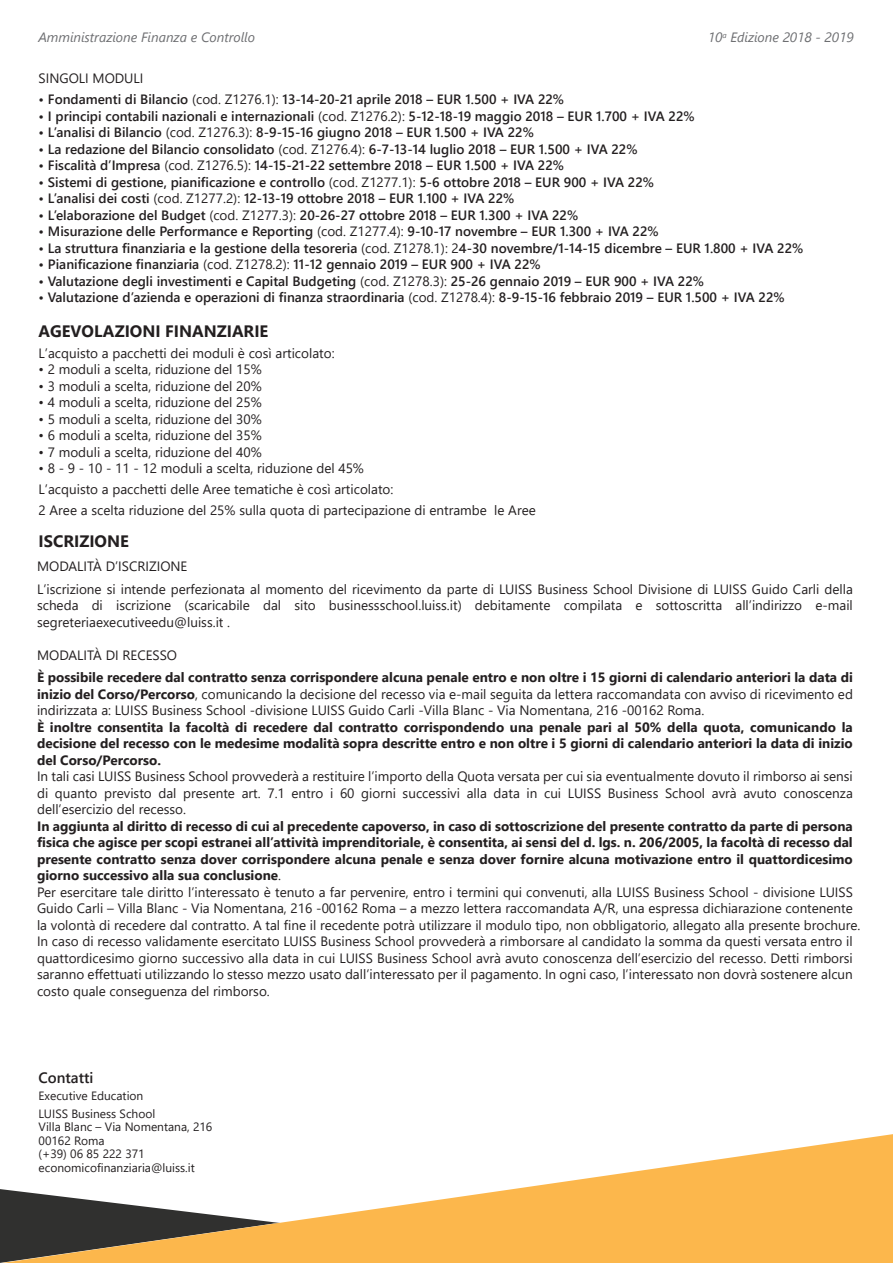
<style>
.page{position:relative;width:893px;height:1263px;background:#fff}
.page>*{position:absolute;margin:0;border:0;box-sizing:border-box;transform-origin:0 0}
.t1{font:700 16.5px "Segoe UI";color:#231f20}
.t2{font:600 15px "Segoe UI";color:#231f20}
.t3{font:13.5px/16.5px "Segoe UI";color:#231f20}
.t4{font:600 13.5px "Segoe UI";color:#231f20}
.t5{font:700 13.5px/16.5px "Segoe UI";color:#231f20;text-align:justify}
.t6{font:italic 13.5px "Segoe UI";color:#6d6e71}
.t7{font:12px/13.5px "Segoe UI";color:#231f20}
.s1{font-weight:400}
.s2{font-weight:700}
</style>
<div class="page">
<svg style="left:0;top:1134px;width:893px;height:129px;fill:#fcb74c"></svg>
<p class="t6" style="left:38px;top:26px;width:218px">Amministrazione Finanza e Controllo</p>
<p class="t6" style="left:708px;top:26px;width:147px">10<sup>a</sup> Edizione 2018 - 2019</p>
<p class="t3" style="left:39px;top:70px;width:106px">SINGOLI MODULI</p>
<p class="t4" style="left:39px;top:89px;width:527px">• Fondamenti di Bilancio <span class="s1">(cod. Z1276.1):</span> 13-14-20-21 aprile 2018 – EUR 1.500 + IVA 22%</p>
<p class="t4" style="left:39px;top:105px;width:658px">• I principi contabili nazionali e internazionali <span class="s1">(cod. Z1276.2):</span> 5-12-18-19 maggio 2018 – EUR 1.700 + IVA 22%</p>
<p class="t4" style="left:39px;top:122px;width:497px">• L’analisi di Bilancio <span class="s1">(cod. Z1276.3):</span> 8-9-15-16 giugno 2018 – EUR 1.500 + IVA 22%</p>
<p class="t4" style="left:39px;top:138px;width:601px">• La redazione del Bilancio consolidato <span class="s1">(cod. Z1276.4):</span> 6-7-13-14 luglio 2018 – EUR 1.500 + IVA 22%</p>
<p class="t4" style="left:39px;top:155px;width:527px">• Fiscalità d’Impresa <span class="s1">(cod. Z1276.5):</span> 14-15-21-22 settembre 2018 – EUR 1.500 + IVA 22%</p>
<p class="t4" style="left:39px;top:171px;width:617px">• Sistemi di gestione, pianificazione e controllo <span class="s1">(cod. Z1277.1):</span> 5-6 ottobre 2018 – EUR 900 + IVA 22%</p>
<p class="t4" style="left:39px;top:188px;width:477px">• L’analisi dei costi <span class="s1">(cod. Z1277.2):</span> 12-13-19 ottobre 2018 – EUR 1.100 + IVA 22%</p>
<p class="t4" style="left:39px;top:204px;width:541px">• L’elaborazione del Budget <span class="s1">(cod. Z1277.3):</span> 20-26-27 ottobre 2018 – EUR 1.300 + IVA 22%</p>
<p class="t4" style="left:39px;top:221px;width:622px">• Misurazione delle Performance e Reporting <span class="s1">(cod. Z1277.4):</span> 9-10-17 novembre – EUR 1.300 + IVA 22%</p>
<p class="t4" style="left:39px;top:237px;width:766px">• La struttura finanziaria e la gestione della tesoreria <span class="s1">(cod. Z1278.1): 2</span>4-30 novembre/1-14-15 dicembre – EUR 1.800 + IVA 22%</p>
<p class="t4" style="left:39px;top:254px;width:504px">• Pianificazione finanziaria <span class="s1">(cod. Z1278.2):</span> 11-12 gennaio 2019 – EUR 900 + IVA 22%</p>
<p class="t4" style="left:39px;top:270px;width:667px">• Valutazione degli investimenti e Capital Budgeting <span class="s1">(cod. Z1278.3):</span> 25-26 gennaio 2019 – EUR 900 + IVA 22%</p>
<p class="t4" style="left:39px;top:287px;width:748px">• Valutazione d’azienda e operazioni di finanza straordinaria <span class="s1">(cod. Z1278.4):</span> 8-9-15-16 febbraio 2019 – EUR 1.500 + IVA 22%</p>
<p class="t1" style="left:39px;top:318px;width:231px">AGEVOLAZIONI FINANZIARIE</p>
<p class="t3" style="left:39px;top:344px;width:298px">L’acquisto a pacchetti dei moduli è così articolato:</p>
<p class="t3" style="left:39px;top:361px;width:225px">• 2 moduli a scelta, riduzione del 15%</p>
<p class="t3" style="left:39px;top:377px;width:225px">• 3 moduli a scelta, riduzione del 20%</p>
<p class="t3" style="left:39px;top:394px;width:225px">• 4 moduli a scelta, riduzione del 25%</p>
<p class="t3" style="left:39px;top:410px;width:225px">• 5 moduli a scelta, riduzione del 30%</p>
<p class="t3" style="left:39px;top:427px;width:225px">• 6 moduli a scelta, riduzione del 35%</p>
<p class="t3" style="left:39px;top:443px;width:225px">• 7 moduli a scelta, riduzione del 40%</p>
<p class="t3" style="left:39px;top:458px;width:499px;line-height:21px">• 8 - 9 - 10 - 11 - 12 moduli a scelta, riduzione del 45%<br>L’acquisto a pacchetti delle Aree tematiche è così articolato:<br>2 Aree a scelta riduzione del 25% sulla quota di partecipazione di entrambe le Aree</p>
<p class="t1" style="left:39px;top:528px;width:92px">ISCRIZIONE</p>
<p class="t3" style="left:37px;top:555px;width:817px;line-height:22.5px">MODALITÀ D’ISCRIZIONE<br>L’iscrizione si intende perfezionata al momento del ricevimento da parte di LUISS Business School Divisione di LUISS Guido Carli della</p>
<p class="t3" style="left:37px;top:597px;width:817px">scheda di iscrizione (scaricabile dal sito businessschool.luiss.it) debitamente compilata e sottoscritta all’indirizzo e-mail segreteriaexecutiveedu@luiss.it .</p>
<p class="t3" style="left:37px;top:647px;width:142px">MODALITÀ DI RECESSO</p>
<p class="t3" style="left:37px;top:669px;width:817px;text-align:justify"><span class="s2">È possibile recedere dal contratto senza corrispondere alcuna penale entro e non oltre i 15 giorni di calendario anteriori la data di inizio del Corso/Percorso</span>, comunicando la decisione del recesso via e-mail seguita da lettera raccomandata con avviso di ricevimento ed indirizzata a: LUISS Business School -divisione LUISS Guido Carli -Villa Blanc - Via Nomentana, 216 -00162 Roma.</p>
<p class="t5" style="left:37px;top:719px;width:817px">È inoltre consentita la facoltà di recedere dal contratto corrispondendo una penale pari al 50% della quota, comunicando la decisione del recesso con le medesime modalità sopra descritte entro e non oltre i 5 giorni di calendario anteriori la data di inizio del Corso/Percorso.</p>
<p class="t3" style="left:37px;top:768px;width:817px;text-align:justify">In tali casi LUISS Business School provvederà a restituire l’importo della Quota versata per cui sia eventualmente dovuto il rimborso ai sensi di quanto previsto dal presente art. 7.1 entro i 60 giorni successivi alla data in cui LUISS Business School avrà avuto conoscenza dell’esercizio del recesso.</p>
<p class="t3" style="left:37px;top:818px;width:825px"><span class="s2">In aggiunta al diritto di recesso di cui al precedente capoverso, in caso di sottoscrizione del presente contratto da parte di persona fisica che agisce per scopi estranei all’attività imprenditoriale, è consentita, ai sensi del d. lgs. n. 206/2005, la facoltà di recesso dal presente contratto senza dover corrispondere alcuna penale e senza dover fornire alcuna motivazione entro il quattordicesimo giorno successivo alla sua conclusione</span>.<br>Per esercitare tale diritto l’interessato è tenuto a far pervenire, entro i termini qui convenuti, alla LUISS Business School - divisione LUISS Guido Carli – Villa Blanc - Via Nomentana, 216 -00162 Roma – a mezzo lettera raccomandata A/R, una espressa dichiarazione contenente la volontà di recedere dal contratto. A tal fine il recedente potrà utilizzare il modulo tipo, non obbligatorio, allegato alla presente brochure.<br>In caso di recesso validamente esercitato LUISS Business School provvederà a rimborsare al candidato la somma da questi versata entro il quattordicesimo giorno successivo alla data in cui LUISS Business School avrà avuto conoscenza dell’esercizio del recesso. Detti rimborsi saranno effettuati utilizzando lo stesso mezzo usato dall’interessato per il pagamento. In ogni caso, l’interessato non dovrà sostenere alcun costo quale conseguenza del rimborso.</p>
<p class="t2" style="left:39px;top:1065px;width:57px">Contatti</p>
<p class="t7" style="left:39px;top:1086px;width:118px;line-height:18px">Executive Education<br>LUISS Business School</p>
<p class="t7" style="left:39px;top:1120px;width:175px">Villa Blanc – Via Nomentana, 216<br>00162 Roma<br>(+39) 06 85 222 371 economicofinanziaria@luiss.it</p>
</div>
